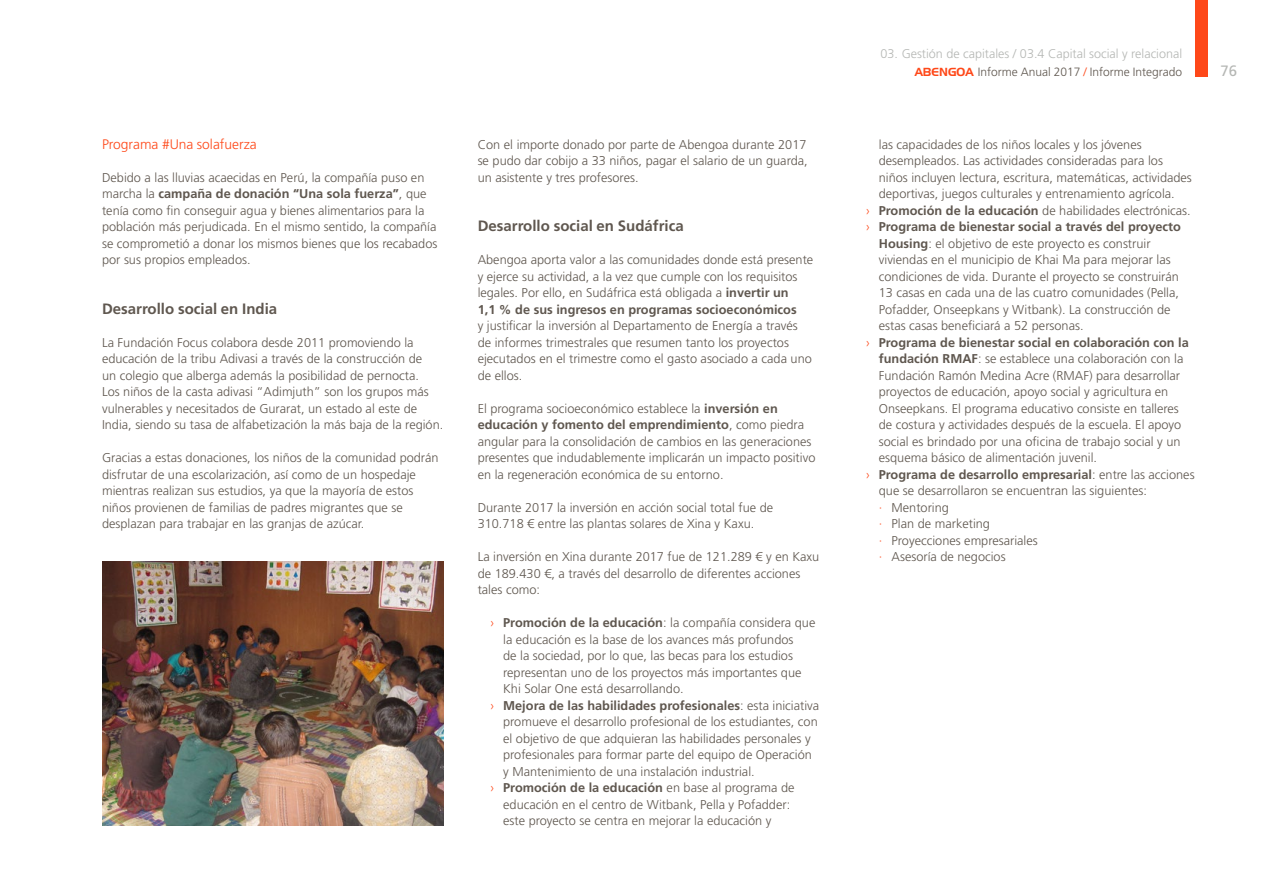
<style>
.page{position:relative;width:1263px;height:893px;background:#fff}
.page>*{position:absolute;margin:0;border:0;box-sizing:border-box;transform-origin:0 0}
.t1{font:700 15px "Frutiger LT Std";color:#5f574f}
.t2{font:15px "Frutiger LT Std";color:#b5b7b4}
.t3{font:300 13.8px "Frutiger LT Std";color:#fe4819}
.t4{font:300 12.75px/16.5px "Frutiger LT Std";color:#5f574f}
.t5{font:700 12.75px "Frutiger LT Std";color:#5f574f}
.t6{font:300 12.6px "Frutiger LT Std";color:#b5b7b4}
.t7{font:300 12px "Frutiger LT Std";color:#5f574f}
.s1{font-weight:700}
.s2{color:#fe4819}
.s3{font-weight:300;color:#fe4819}
.s4{font-weight:300}
.s5{font-family:"Handel Gothic BT";font-weight:400;font-size:11.4px;color:#fe4819}
</style>
<div class="page">
<img style="left:102px;top:561px;width:342px;height:264px">
<div style="left:1195px;top:0;width:13px;height:77px;background:#fe4819"></div>
<p class="t3" style="left:102px;top:136px;width:156px">Programa #Una solafuerza</p>
<p class="t4" style="left:102px;top:169px;width:337px">Debido a las lluvias acaecidas en Perú, la compañía puso en marcha la <span class="s1">campaña de donación “Una sola fuerza”</span>, que tenía como fin conseguir agua y bienes alimentarios para la población más perjudicada. En el mismo sentido, la compañía se comprometió a donar los mismos bienes que los recabados por sus propios empleados.</p>
<p class="t1" style="left:102px;top:300px;width:177px">Desarrollo social en India</p>
<p class="t4" style="left:102px;top:334px;width:343px">La Fundación Focus colabora desde 2011 promoviendo la educación de la tribu Adivasi a través de la construcción de<br>un colegio que alberga además la posibilidad de pernocta.<br>Los niños de la casta adivasi “Adimjuth” son los grupos más vulnerables y necesitados de Gurarat, un estado al este de India, siendo su tasa de alfabetización la más baja de la región.</p>
<p class="t4" style="left:102px;top:450px;width:338px">Gracias a estas donaciones, los niños de la comunidad podrán disfrutar de una escolarización, así como de un hospedaje mientras realizan sus estudios, ya que la mayoría de estos niños provienen de familias de padres migrantes que se desplazan para trabajar en las granjas de azúcar.</p>
<p class="t4" style="left:478px;top:136px;width:331px;text-align:justify">Con el importe donado por parte de Abengoa durante 2017 se pudo dar cobijo a 33 niños, pagar el salario de un guarda, un asistente y tres profesores.</p>
<p class="t1" style="left:478px;top:217px;width:208px">Desarrollo social en Sudáfrica</p>
<p class="t4" style="left:478px;top:252px;width:337px">Abengoa aporta valor a las comunidades donde está presente y ejerce su actividad, a la vez que cumple con los requisitos legales. Por ello, en Sudáfrica está obligada a <span class="s1">invertir un<br>1,1 % de sus ingresos en programas socioeconómicos</span></p>
<p class="t4" style="left:478px;top:318px;width:336px">y justificar la inversión al Departamento de Energía a través de informes trimestrales que resumen tanto los proyectos ejecutados en el trimestre como el gasto asociado a cada uno de ellos.</p>
<p class="t4" style="left:478px;top:400px;width:339px">El programa socioeconómico establece la <span class="s1">inversión en educación y fomento del emprendimiento</span>, como piedra angular para la consolidación de cambios en las generaciones presentes que indudablemente implicarán un impacto positivo en la regeneración económica de su entorno.</p>
<p class="t4" style="left:478px;top:499px;width:297px">Durante 2017 la inversión en acción social total fue de<br>310.718 € entre las plantas solares de Xina y Kaxu.</p>
<p class="t4" style="left:478px;top:549px;width:343px">La inversión en Xina durante 2017 fue de 121.289 € y en Kaxu de 189.430 €, a través del desarrollo de diferentes acciones tales como:</p>
<p class="t4" style="left:490px;top:615px;width:326px"><span class="s2">›</span> <span class="s1">Promoción de la educación</span>: la compañía considera que</p>
<p class="t4" style="left:503px;top:631px;width:292px">la educación es la base de los avances más profundos</p>
<p class="t4" style="left:503px;top:648px;width:291px">de la sociedad, por lo que, las becas para los estudios</p>
<p class="t4" style="left:503px;top:664px;width:300px">representan uno de los proyectos más importantes que</p>
<p class="t4" style="left:503px;top:681px;width:182px">Khi Solar One está desarrollando.</p>
<p class="t5" style="left:490px;top:698px;width:330px"><span class="s3">›</span> Mejora de las habilidades profesionales<span class="s4">: esta iniciativa</span></p>
<p class="t4" style="left:503px;top:714px;width:316px">promueve el desarrollo profesional de los estudiantes, con</p>
<p class="t4" style="left:503px;top:730px;width:309px">el objetivo de que adquieran las habilidades personales y</p>
<p class="t4" style="left:503px;top:747px;width:310px">profesionales para formar parte del equipo de Operación</p>
<p class="t4" style="left:503px;top:763px;width:253px">y Mantenimiento de una instalación industrial.</p>
<p class="t5" style="left:490px;top:780px;width:306px"><span class="s3">›</span> Promoción de la educación <span class="s4">en base al programa de</span></p>
<p class="t4" style="left:503px;top:796px;width:288px">educación en el centro de Witbank, Pella y Pofadder:</p>
<p class="t4" style="left:503px;top:813px;width:270px">este proyecto se centra en mejorar la educación y</p>
<p class="t6" style="left:881px;top:46px;width:303px">03. Gestión de capitales / 03.4 Capital social y relacional</p>
<p class="t7" style="left:915px;top:65px;width:269px"><span class="s5">ABENGOA</span> Informe Anual 2017 <span class="s2">/</span> Informe Integrado</p>
<p class="t2" style="left:1220px;top:62px;width:18px">76</p>
<p class="t4" style="left:879px;top:136px;width:264px">las capacidades de los niños locales y los jóvenes</p>
<p class="t4" style="left:879px;top:153px;width:286px">desempleados. Las actividades consideradas para los</p>
<p class="t4" style="left:879px;top:169px;width:315px">niños incluyen lectura, escritura, matemáticas, actividades</p>
<p class="t4" style="left:879px;top:186px;width:297px">deportivas, juegos culturales y entrenamiento agrícola.</p>
<p class="t4" style="left:866px;top:202px;width:326px"><span class="s2">›</span> <span class="s1">Promoción de la educación</span> de habilidades electrónicas.</p>
<p class="t5" style="left:866px;top:219px;width:316px"><span class="s3">›</span> Programa de bienestar social a través del proyecto</p>
<p class="t4" style="left:879px;top:235px;width:273px"><span class="s1">Housing</span>: el objetivo de este proyecto es construir</p>
<p class="t4" style="left:879px;top:252px;width:293px">viviendas en el municipio de Khai Ma para mejorar las</p>
<p class="t4" style="left:879px;top:268px;width:302px">condiciones de vida. Durante el proyecto se construirán</p>
<p class="t4" style="left:879px;top:285px;width:302px">13 casas en cada una de las cuatro comunidades (Pella,</p>
<p class="t4" style="left:879px;top:301px;width:293px">Pofadder, Onseepkans y Witbank). La construcción de</p>
<p class="t4" style="left:879px;top:318px;width:206px">estas casas beneficiará a 52 personas.</p>
<p class="t5" style="left:866px;top:335px;width:324px"><span class="s3">›</span> Programa de bienestar social en colaboración con la</p>
<p class="t4" style="left:879px;top:351px;width:306px"><span class="s1">fundación RMAF</span>: se establece una colaboración con la</p>
<p class="t4" style="left:879px;top:367px;width:303px">Fundación Ramón Medina Acre (RMAF) para desarrollar</p>
<p class="t4" style="left:879px;top:384px;width:291px">proyectos de educación, apoyo social y agricultura en</p>
<p class="t4" style="left:879px;top:400px;width:301px">Onseepkans. El programa educativo consiste en talleres</p>
<p class="t4" style="left:879px;top:417px;width:304px">de costura y actividades después de la escuela. El apoyo</p>
<p class="t4" style="left:879px;top:433px;width:303px">social es brindado por una oficina de trabajo social y un</p>
<p class="t4" style="left:879px;top:450px;width:220px">esquema básico de alimentación juvenil.</p>
<p class="t5" style="left:866px;top:467px;width:330px"><span class="s3">›</span> Programa de desarrollo empresarial<span class="s4">: entre las acciones</span></p>
<p class="t4" style="left:879px;top:483px;width:270px">que se desarrollaron se encuentran las siguientes:</p>
<p class="t4" style="left:879px;top:499px;width:72px"><span class="s2">·</span> Mentoring</p>
<p class="t4" style="left:879px;top:516px;width:113px"><span class="s2">·</span> Plan de marketing</p>
<p class="t4" style="left:879px;top:532px;width:160px"><span class="s2">·</span> Proyecciones empresariales</p>
<p class="t4" style="left:879px;top:549px;width:128px"><span class="s2">·</span> Asesoría de negocios</p>
</div>
